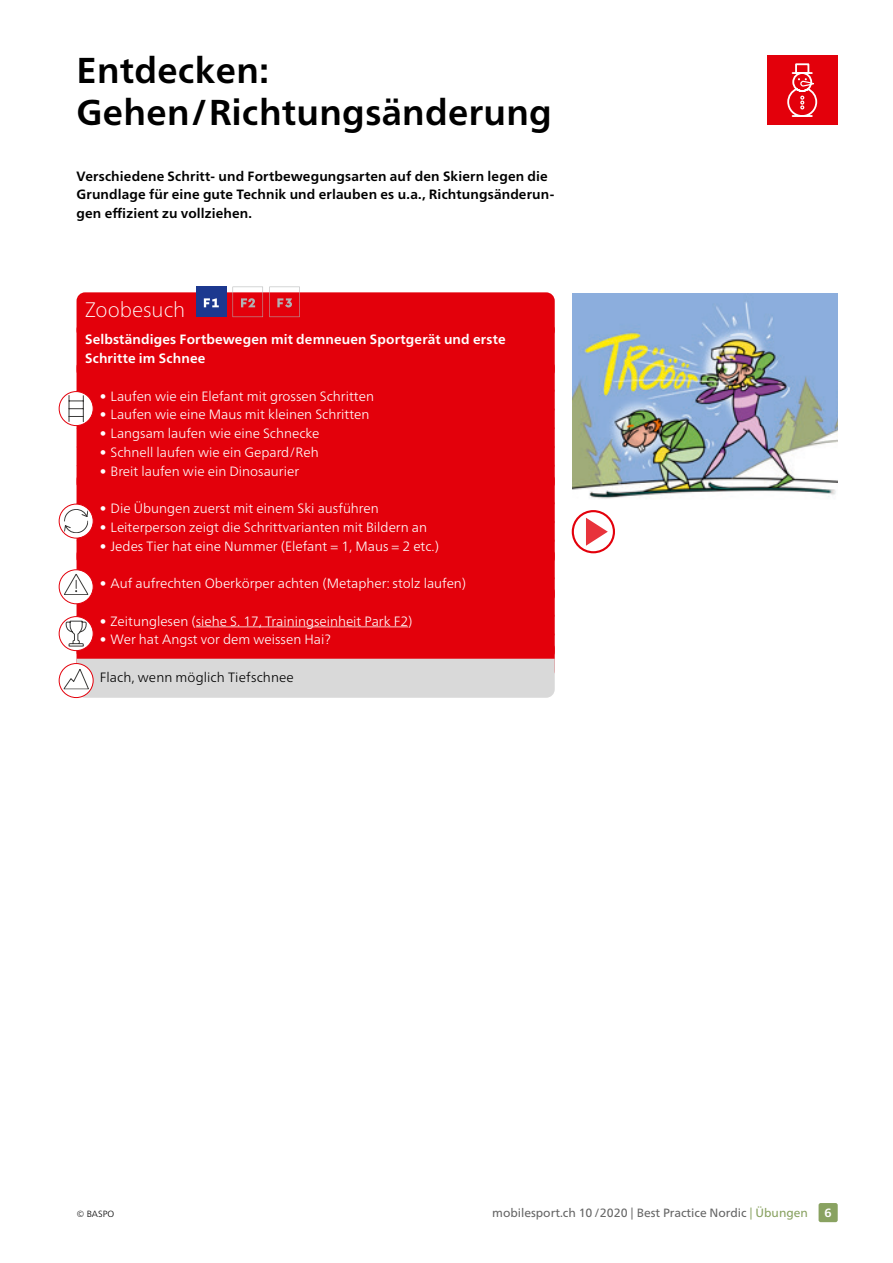
<style>
.page{position:relative;width:893px;height:1263px;background:#fff}
.page>*{position:absolute;margin:0;border:0;box-sizing:border-box;transform-origin:0 0}
.H1_Haupttitel_24pt{font:700 36px/42px "Frutiger Neue LT Pro";letter-spacing:.01em;color:#000}
._00_Titel_in_Kasten{font:100 21px "Frutiger Neue LT Pro";color:#fff}
.t1{font:300 13.5px "Frutiger Neue LT Pro";color:#fff}
.P_Lead{font:700 13.5px/18.8px "Frutiger Neue LT Pro";letter-spacing:.01em;color:#000}
._00_Lead_in_Kasten{font:700 13.5px/18.8px "Frutiger Neue LT Pro";letter-spacing:.01em;color:#fff}
._00_Gelände_in_Kaste{font:300 13.5px "Frutiger Neue LT Pro";letter-spacing:.005em;color:#000}
.t2{font:12px "Frutiger Neue LT Pro";color:#666}
.t3{font:700 12px "Frutiger Neue LT Pro";color:#fff}
.t4{font:300 9px "Frutiger Neue LT Pro";color:#000}
.s1{color:#89a261}
</style>
<div class="page">
<div style="left:819px;top:1203px;width:19px;height:19px;background:#89a261;border-radius:2px"></div>
<div style="left:767px;top:55px;width:71px;height:70px;background:#e3000b"></div>
<svg style="left:787px;top:63px;width:31px;height:54px"></svg>
<div style="left:77px;top:292px;width:478px;height:47px;background:#e3000b;border-radius:9px"></div>
<div style="left:77px;top:321px;width:478px;height:58px;background:#e3000b;border-radius:9px"></div>
<div style="left:77px;top:359px;width:478px;height:39px;background:#e3000b;border-radius:9px"></div>
<div style="left:77px;top:384px;width:478px;height:32px;background:#e3000b;border-radius:9px"></div>
<div style="left:77px;top:403px;width:478px;height:32px;background:#e3000b;border-radius:9px"></div>
<div style="left:77px;top:421px;width:478px;height:33px;background:#e3000b;border-radius:9px"></div>
<div style="left:77px;top:440px;width:478px;height:33px;background:#e3000b;border-radius:9px"></div>
<div style="left:77px;top:459px;width:478px;height:32px;background:#e3000b;border-radius:9px"></div>
<div style="left:77px;top:471px;width:478px;height:39px;background:#e3000b;border-radius:9px"></div>
<div style="left:77px;top:496px;width:478px;height:33px;background:#e3000b;border-radius:9px"></div>
<div style="left:77px;top:515px;width:478px;height:33px;background:#e3000b;border-radius:9px"></div>
<div style="left:77px;top:534px;width:478px;height:32px;background:#e3000b;border-radius:9px"></div>
<div style="left:77px;top:546px;width:478px;height:39px;background:#e3000b;border-radius:9px"></div>
<div style="left:77px;top:571px;width:478px;height:33px;background:#e3000b;border-radius:9px"></div>
<div style="left:77px;top:584px;width:478px;height:39px;background:#e3000b;border-radius:9px"></div>
<div style="left:77px;top:609px;width:478px;height:32px;background:#e3000b;border-radius:9px"></div>
<hr style="left:196px;top:627px;width:212px;height:1px;background:#fff">
<div style="left:77px;top:628px;width:478px;height:32px;background:#e3000b;border-radius:9px"></div>
<div style="left:77px;top:640px;width:478px;height:39px;background:#e3000b;border-radius:9px"></div>
<div style="left:196px;top:287px;width:30px;height:30px;background:#1c388f"></div>
<svg style="left:204px;top:298px;width:15px;height:9px"></svg>
<svg style="left:233px;top:287px;width:30px;height:30px"></svg>
<svg style="left:269px;top:287px;width:31px;height:30px"></svg>
<img style="left:572px;top:293px;width:266px;height:206px">
<div style="left:572px;top:510px;width:43px;height:43px;border:2px solid #e3000b;border-radius:50%"></div>
<svg style="left:586px;top:518px;width:22px;height:28px"></svg>
<svg style="left:59px;top:392px;width:34px;height:34px"></svg>
<svg style="left:69px;top:395px;width:15px;height:27px"></svg>
<div style="left:59px;top:391px;width:35px;height:35px;border:1px solid #e3000b;border-radius:50%"></div>
<svg style="left:59px;top:504px;width:34px;height:34px"></svg>
<svg style="left:64px;top:509px;width:24px;height:24px"></svg>
<div style="left:59px;top:504px;width:35px;height:34px;border:1px solid #e3000b;border-radius:50%"></div>
<svg style="left:59px;top:570px;width:34px;height:34px"></svg>
<svg style="left:64px;top:574px;width:24px;height:21px"></svg>
<div style="left:59px;top:569px;width:35px;height:35px;border:1px solid #e3000b;border-radius:50%"></div>
<svg style="left:59px;top:617px;width:34px;height:34px"></svg>
<svg style="left:66px;top:621px;width:21px;height:25px"></svg>
<div style="left:59px;top:616px;width:35px;height:35px;border:1px solid #e3000b;border-radius:50%"></div>
<div style="left:63px;top:659px;width:492px;height:39px;background:#d9d9d9"></div>
<div style="left:59px;top:663px;width:35px;height:35px;border:1px solid #e3000b;border-radius:50%"></div>
<p class="H1_Haupttitel_24pt" style="left:77px;top:49px;width:477px">Entdecken:<br>Gehen/Richtungsänderung</p>
<p class="P_Lead" style="left:77px;top:166px;width:479px">Verschiedene Schritt- und Fortbewegungsarten auf den Skiern legen die<br>Grundlage für eine gute Technik und erlauben es u.a., Richtungsänderun&shy;gen effizient zu vollziehen.</p>
<p class="_00_Titel_in_Kasten" style="left:85px;top:297px;width:102px">Zoobesuch</p>
<p class="_00_Lead_in_Kasten" style="left:85px;top:330px;width:422px">Selbständiges Fortbewegen mit demneuen Sportgerät und erste<br>Schritte im Schnee</p>
<p class="t1" style="left:100px;top:388px;width:276px">• Laufen wie ein Elefant mit grossen Schritten</p>
<p class="t1" style="left:100px;top:406px;width:271px">• Laufen wie eine Maus mit kleinen Schritten</p>
<p class="t1" style="left:100px;top:425px;width:221px">• Langsam laufen wie eine Schnecke</p>
<p class="t1" style="left:100px;top:444px;width:220px">• Schnell laufen wie ein Gepard/Reh</p>
<p class="t1" style="left:100px;top:463px;width:201px">• Breit laufen wie ein Dinosaurier</p>
<p class="t1" style="left:100px;top:500px;width:280px">• Die Übungen zuerst mit einem Ski ausführen</p>
<p class="t1" style="left:100px;top:519px;width:329px">• Leiterperson zeigt die Schrittvarianten mit Bildern an</p>
<p class="t1" style="left:100px;top:538px;width:341px">• Jedes Tier hat eine Nummer (Elefant = 1, Maus = 2 etc.)</p>
<p class="t1" style="left:100px;top:575px;width:368px">• Auf aufrechten Oberkörper achten (Metapher: stolz laufen)</p>
<p class="t1" style="left:100px;top:613px;width:314px">• Zeitunglesen (siehe S. 17, Trainingseinheit Park F2)</p>
<p class="t1" style="left:100px;top:631px;width:232px">• Wer hat Angst vor dem weissen Hai?</p>
<p class="_00_Gelände_in_Kaste" style="left:100px;top:669px;width:195px">Flach, wenn möglich Tiefschnee</p>
<p class="t4" style="left:77px;top:1208px;width:39px">© BASPO</p>
<p class="t2" style="left:492px;top:1205px;width:317px">mobilesport.ch 10/2020 | Best Practice Nordic <span class="s1">| Übungen</span></p>
<p class="t3" style="left:824px;top:1206px;width:9px">6</p>
</div>
